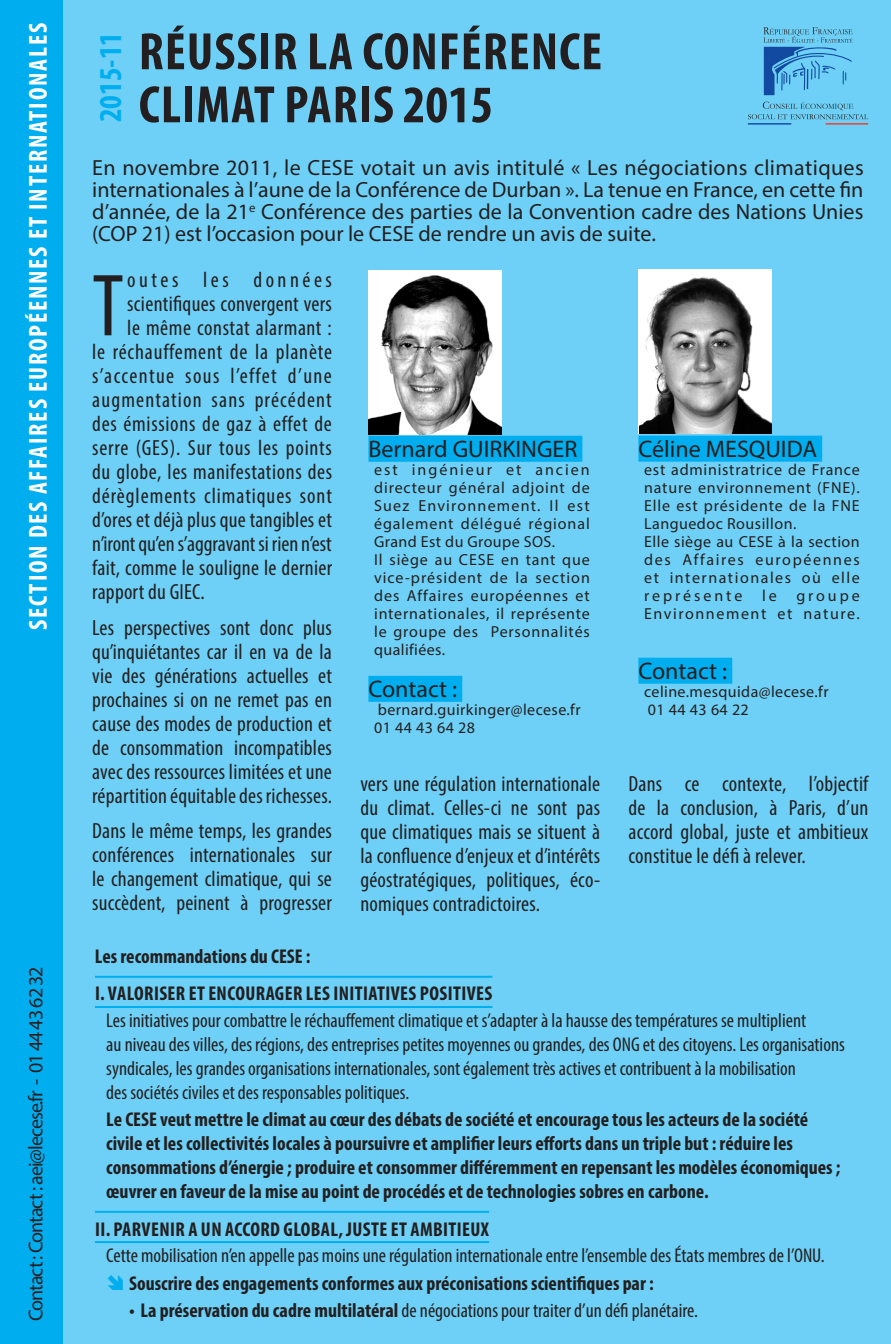
<style>
.page{position:relative;width:891px;height:1344px;background:#fff}
.page>*{position:absolute;margin:0;border:0;box-sizing:border-box;transform-origin:0 0}
.constat_alinéa_lettr{font:condensed 89px "Myriad Pro";color:#231f20}
.Titre_sur_4_et_5_lig{font:700 condensed 53px "Myriad Pro";letter-spacing:.02em;color:#231f20}
.t1{font:700 condensed 32px "Myriad Pro";color:#00aeef}
.denomination_section{font:700 condensed 26px "Myriad Pro";letter-spacing:.07em;color:#fff}
.rapporteur{font:24px "Myriad Pro";color:#231f20}
.constat_alinéa_sans{font:condensed 22px/24px "Myriad Pro";letter-spacing:.01em;color:#231f20;text-align:justify}
.chapô{font:22px/22px "Myriad Pro";color:#231f20;text-align:justify}
.constat_alinéa_lettr-2{font:condensed 22px "Myriad Pro";letter-spacing:.025em;color:#231f20}
.constat_alinéa_lettr-3{font:condensed 22px "Myriad Pro";color:#231f20}
.constat_alinéa_lettr-4{font:condensed 22px "Myriad Pro";letter-spacing:.045em;color:#231f20}
.constat_alinéa_lettr-5{font:condensed 22px "Myriad Pro";letter-spacing:.065em;color:#231f20}
.constat_alinéa_lettr-6{font:condensed 22px "Myriad Pro";letter-spacing:.055em;color:#231f20}
.constat_alinéa_lettr-7{font:condensed 22px "Myriad Pro";letter-spacing:.16em;color:#231f20}
.proposition_alinéa{font:condensed 20px/24px "Myriad Pro";color:#231f20}
.proposition_alinéa-2{font:700 condensed 20px/24px "Myriad Pro";color:#231f20}
.proposition_gros_tit{font:700 condensed 20px "Myriad Pro";letter-spacing:.02em;color:#231f20}
.contact_section_donn{font:20px "Myriad Pro";letter-spacing:-.05em;color:#231f20}
.contact_section_donn-2{font:16px/18px "Myriad Pro";letter-spacing:.05em;color:#231f20;text-align:justify}
.contact_section_donn-3{font:16px "Myriad Pro";letter-spacing:.025em;color:#231f20}
.s1{font-weight:700}
</style>
<div class="page">
<div style="left:63px;top:0;width:827px;height:1344px;background:#6ed0f6"></div>
<hr style="left:747px;top:123px;width:43px;height:2px;background:#114aa0">
<hr style="left:825px;top:123px;width:42px;height:2px;background:#ef3e22">
<svg style="left:763px;top:27px;width:89px;height:68px"></svg>
<svg style="left:747px;top:102px;width:120px;height:17px"></svg>
<div style="left:638px;top:436px;width:183px;height:26px;background:#00aeef"></div>
<div style="left:638px;top:658px;width:94px;height:26px;background:#00aeef"></div>
<img style="left:639px;top:269px;width:132px;height:164px">
<div style="left:368px;top:436px;width:214px;height:26px;background:#00aeef"></div>
<div style="left:368px;top:676px;width:94px;height:26px;background:#00aeef"></div>
<img style="left:368px;top:271px;width:133px;height:164px">
<div style="left:0;top:0;width:63px;height:1344px;background:#00aeef"></div>
<hr style="left:95px;top:976px;width:397px;height:1px;background:#00aeef">
<hr style="left:95px;top:1006px;width:397px;height:2px;background:#00aeef">
<hr style="left:95px;top:1211px;width:394px;height:1px;background:#00aeef">
<hr style="left:95px;top:1241px;width:394px;height:2px;background:#00aeef">
<svg style="left:108px;top:1274px;width:15px;height:16px"></svg>
<p class="denomination_section" style="left:22px;top:630px;width:609px;rotate:-90deg">SECTION DES AFFAIRES EUROPÉENNES ET INTERNATIONALES</p>
<p class="contact_section_donn" style="left:23px;top:1321px;width:356px;rotate:-90deg">Contact : Contact : aei@lecese.fr - 01 44 43 62 32</p>
<p class="t1" style="left:90px;top:122px;width:92px;rotate:-90deg">2015-11</p>
<p class="Titre_sur_4_et_5_lig" style="left:139px;top:18px;width:464px">RÉUSSIR LA CONFÉRENCE</p>
<p class="Titre_sur_4_et_5_lig" style="left:139px;top:71px;width:356px">CLIMAT PARIS 2015</p>
<p class="chapô" style="left:92px;top:157px;width:772px">En novembre 2011, le CESE votait un avis intitulé « Les négociations climatiques internationales à l’aune de la Conférence de Durban ». La tenue en France, en cette fin d’année, de la 21<sup>e</sup> Conférence des parties de la Convention cadre des Nations Unies (COP 21) est l’occasion pour le CESE de rendre un avis de suite.</p>
<p class="constat_alinéa_lettr" style="left:92px;top:252px;width:33px">T</p>
<p class="constat_alinéa_lettr-7" style="left:127px;top:267px;width:206px">outes les données</p>
<p class="constat_alinéa_lettr-2" style="left:127px;top:291px;width:206px">scientifiques convergent vers</p>
<p class="constat_alinéa_lettr-2" style="left:127px;top:315px;width:206px">le même constat alarmant :</p>
<p class="constat_alinéa_lettr-2" style="left:92px;top:339px;width:241px">le réchauffement de la planète</p>
<p class="constat_alinéa_lettr-5" style="left:92px;top:363px;width:241px">s’accentue sous l’effet d’une</p>
<p class="constat_alinéa_lettr-6" style="left:92px;top:387px;width:241px">augmentation sans précédent</p>
<p class="constat_alinéa_lettr-2" style="left:92px;top:411px;width:241px">des émissions de gaz à effet de</p>
<p class="constat_alinéa_lettr-2" style="left:92px;top:435px;width:241px">serre (GES). Sur tous les points</p>
<p class="constat_alinéa_lettr-2" style="left:92px;top:459px;width:241px">du globe, les manifestations des</p>
<p class="constat_alinéa_lettr-4" style="left:92px;top:483px;width:241px">dérèglements climatiques sont</p>
<p class="constat_alinéa_lettr-2" style="left:92px;top:507px;width:241px">d’ores et déjà plus que tangibles et</p>
<p class="constat_alinéa_lettr-3" style="left:92px;top:531px;width:241px">n’iront qu’en s’aggravant si rien n’est</p>
<p class="constat_alinéa_lettr-2" style="left:92px;top:555px;width:241px">fait, comme le souligne le dernier</p>
<p class="constat_alinéa_lettr-2" style="left:92px;top:579px;width:114px">rapport du GIEC.</p>
<p class="constat_alinéa_sans" style="left:92px;top:615px;width:241px">Les perspectives sont donc plus qu’inquiétantes car il en va de la vie des générations actuelles et prochaines si on ne remet pas en cause des modes de production et de consommation incompatibles avec des ressources limitées et une répartition équitable des richesses.</p>
<p class="constat_alinéa_sans" style="left:92px;top:818px;width:241px">Dans le même temps, les grandes conférences internationales sur le changement climatique, qui se succèdent, peinent à progresser</p>
<p class="rapporteur" style="left:368px;top:434px;width:210px">Bernard GUIRKINGER</p>
<p class="contact_section_donn-2" style="left:374px;top:460px;width:217px">est ingénieur et ancien directeur général adjoint de Suez Environnement. Il est également délégué régional Grand Est du Groupe SOS.</p>
<p class="contact_section_donn-2" style="left:374px;top:550px;width:217px">Il siège au CESE en tant que vice-président de la section des Affaires européennes et internationales, il représente le groupe des Personnalités qualifiées.</p>
<p class="rapporteur" style="left:368px;top:674px;width:90px">Contact :</p>
<p class="contact_section_donn-3" style="left:378px;top:699px;width:204px">bernard.guirkinger@lecese.fr</p>
<p class="contact_section_donn-2" style="left:374px;top:718px;width:102px">01 44 43 64 28</p>
<p class="rapporteur" style="left:638px;top:434px;width:180px">Céline MESQUIDA</p>
<p class="contact_section_donn-2" style="left:643px;top:460px;width:217px">est administratrice de France nature environnement (FNE).<br>Elle est présidente de la FNE Languedoc Rousillon.</p>
<p class="contact_section_donn-2" style="left:643px;top:532px;width:217px">Elle siège au CESE à la section des Affaires européennes et internationales où elle représente le groupe Environnement et nature.</p>
<p class="rapporteur" style="left:638px;top:656px;width:90px">Contact :</p>
<p class="contact_section_donn-3" style="left:643px;top:681px;width:186px">celine.mesquida@lecese.fr</p>
<p class="contact_section_donn-2" style="left:647px;top:700px;width:102px">01 44 43 64 22</p>
<p class="constat_alinéa_sans" style="left:360px;top:772px;width:241px">vers une régulation internationale du climat. Celles-ci ne sont pas que climatiques mais se situent à la confluence d’enjeux et d’intérêts géostratégiques, politiques, éco&shy;nomiques contradictoires.</p>
<p class="constat_alinéa_sans" style="left:628px;top:772px;width:241px">Dans ce contexte, l’objectif de la conclusion, à Paris, d’un accord global, juste et ambitieux constitue le défi à relever.</p>
<p class="proposition_alinéa-2" style="left:95px;top:944px;width:217px">Les recommandations du CESE :</p>
<p class="proposition_gros_tit" style="left:95px;top:981px;width:398px">I. VALORISER ET ENCOURAGER LES INITIATIVES POSITIVES</p>
<p class="proposition_alinéa" style="left:106px;top:1008px;width:739px">Les initiatives pour combattre le réchauffement climatique et s’adapter à la hausse des températures se multiplient<br>au niveau des villes, des régions, des entreprises petites moyennes ou grandes, des ONG et des citoyens. Les organisations syndicales, les grandes organisations internationales, sont également très actives et contribuent à la mobilisation<br>des sociétés civiles et des responsables politiques.</p>
<p class="proposition_alinéa-2" style="left:106px;top:1107px;width:735px">Le CESE veut mettre le climat au cœur des débats de société et encourage tous les acteurs de la société civile et les collectivités locales à poursuivre et amplifier leurs efforts dans un triple but : réduire les consommations d’énergie ; produire et consommer différemment en repensant les modèles économiques ; œuvrer en faveur de la mise au point de procédés et de technologies sobres en carbone.</p>
<p class="proposition_gros_tit" style="left:95px;top:1216px;width:395px">II. PARVENIR A UN ACCORD GLOBAL, JUSTE ET AMBITIEUX</p>
<p class="proposition_alinéa" style="left:106px;top:1243px;width:719px">Cette mobilisation n’en appelle pas moins une régulation internationale entre l’ensemble des États membres de l’ONU.</p>
<p class="proposition_alinéa-2" style="left:129px;top:1271px;width:526px">Souscrire des engagements conformes aux préconisations scientifiques par :</p>
<p class="proposition_alinéa" style="left:129px;top:1298px;width:570px"><span class="s1">• La préservation du cadre multilatéral</span> de négociations pour traiter d’un défi planétaire.</p>
</div>
